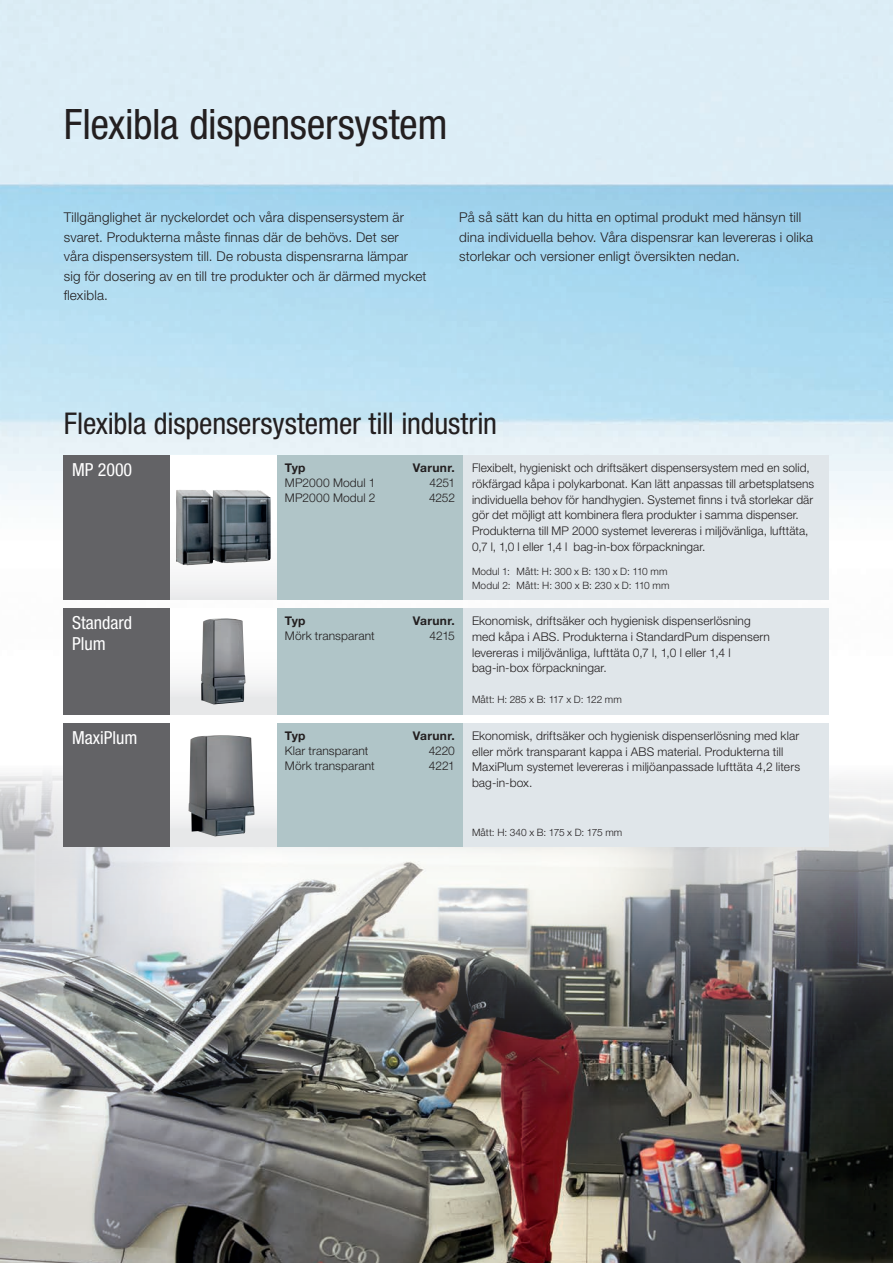
<style>
.page{position:relative;width:893px;height:1263px;background:#fff}
.page>*{position:absolute;margin:0;border:0;box-sizing:border-box;transform-origin:0 0}
.t1{font:condensed 42px "Helvetica Neue LT Std";letter-spacing:-.01em;color:#231f20}
.t2{font:condensed 30px "Helvetica Neue LT Std";letter-spacing:-.005em;color:#231f20}
.t3{font:condensed 18px/21px "Helvetica Neue LT Std";color:#fff}
.t4{font:300 13.5px/19.5px "Helvetica Neue LT Std";letter-spacing:.015em;color:#231f20}
.t5{font:300 12px/15.8px "Helvetica Neue LT Std";letter-spacing:.005em;color:#231f20}
.t6{font:700 12px "Helvetica Neue LT Std";letter-spacing:.03em;color:#231f20}
.t7{font:300 10.2px/13.5px "Helvetica Neue LT Std";letter-spacing:.01em;color:#231f20}
</style>
<div class="page">
<img style="left:0;top:765px;width:893px;height:498px">
<img style="left:0;top:0;width:893px;height:692px">
<div style="left:64px;top:455px;width:106px;height:145px;background:#636366"></div>
<div style="left:64px;top:608px;width:106px;height:106px;background:#636366"></div>
<div style="left:64px;top:723px;width:106px;height:123px;background:#636366"></div>
<div style="left:276px;top:455px;width:187px;height:145px;background:#b0c5c8"></div>
<div style="left:276px;top:608px;width:187px;height:106px;background:#b0c5c8"></div>
<div style="left:276px;top:723px;width:187px;height:123px;background:#b0c5c8"></div>
<div style="left:463px;top:455px;width:366px;height:145px;background:#e0e6ea"></div>
<div style="left:463px;top:608px;width:366px;height:106px;background:#e0e6ea"></div>
<div style="left:463px;top:723px;width:366px;height:123px;background:#e0e6ea"></div>
<div style="left:170px;top:723px;width:106px;height:123px;background:linear-gradient(to bottom,#fff,#ebeced)"></div>
<img style="left:188px;top:735px;width:67px;height:101px">
<div style="left:170px;top:455px;width:106px;height:145px;background:linear-gradient(to right,#f8f9f9,#f9f9f9)"></div>
<img style="left:176px;top:489px;width:95px;height:76px">
<div style="left:170px;top:608px;width:106px;height:106px;background:linear-gradient(to bottom,#fff,#e9eaeb)"></div>
<img style="left:201px;top:618px;width:45px;height:87px">
<h1 class="t1" style="left:64px;top:100px;width:385px">Flexibla dispensersystem</h1>
<p class="t4" style="left:64px;top:207px;width:364px">Tillgänglighet är nyckelordet och våra dispensersystem är svaret. Produkterna måste finnas där de behövs. Det ser våra dispensersystem till. De robusta dispensrarna lämpar sig för dosering av en till tre produkter och är därmed mycket flexibla.</p>
<p class="t4" style="left:459px;top:207px;width:355px">På så sätt kan du hitta en optimal produkt med hänsyn till dina individuella behov. Våra dispensrar kan levereras i olika storlekar och versioner enligt översikten nedan.</p>
<h2 class="t2" style="left:64px;top:406px;width:435px">Flexibla dispensersystemer till industrin</h2>
<h3 class="t3" style="left:72px;top:459px;width:61px">MP 2000</h3>
<h3 class="t3" style="left:72px;top:612px;width:61px">Standard<br>Plum</h3>
<h3 class="t3" style="left:72px;top:727px;width:67px">MaxiPlum</h3>
<p class="t6" style="left:285px;top:460px;width:22px">Typ</p>
<p class="t6" style="left:413px;top:460px;width:44px">Varunr.</p>
<p class="t5" style="left:285px;top:475px;width:92px">MP2000 Modul 1</p>
<p class="t5" style="left:430px;top:475px;width:27px">4251</p>
<p class="t5" style="left:285px;top:490px;width:92px">MP2000 Modul 2</p>
<p class="t5" style="left:429px;top:490px;width:27px">4252</p>
<p class="t6" style="left:285px;top:613px;width:22px">Typ</p>
<p class="t6" style="left:413px;top:613px;width:44px">Varunr.</p>
<p class="t5" style="left:285px;top:628px;width:91px">Mörk transparant</p>
<p class="t5" style="left:430px;top:628px;width:27px">4215</p>
<p class="t6" style="left:285px;top:728px;width:22px">Typ</p>
<p class="t6" style="left:413px;top:728px;width:44px">Varunr.</p>
<p class="t5" style="left:285px;top:743px;width:85px">Klar transparant</p>
<p class="t5" style="left:429px;top:743px;width:28px">4220</p>
<p class="t5" style="left:285px;top:758px;width:91px">Mörk transparant</p>
<p class="t5" style="left:429px;top:758px;width:28px">4221</p>
<p class="t5" style="left:472px;top:460px;width:344px">Flexibelt, hygieniskt och driftsäkert dispensersystem med en solid, rökfärgad kåpa i polykarbonat. Kan lätt anpassas till arbetsplatsens individuella behov för handhygien. Systemet finns i två storlekar där gör det möjligt att kombinera flera produkter i samma dispenser.<br>Produkterna till MP 2000 systemet levereras i miljövänliga, lufttäta, 0,7 l, 1,0 l eller 1,4 l bag-in-box förpackningar.</p>
<p class="t7" style="left:472px;top:564px;width:199px">Modul 1: Mått: H: 300 x B: 130 x D: 110 mm<br>Modul 2: Mått: H: 300 x B: 230 x D: 110 mm</p>
<p class="t5" style="left:472px;top:613px;width:299px">Ekonomisk, driftsäker och hygienisk dispenserlösning med kåpa i ABS. Produkterna i StandardPum dispensern levereras i miljövänliga, lufttäta 0,7 l, 1,0 l eller 1,4 l bag-in-box förpackningar.</p>
<p class="t7" style="left:472px;top:692px;width:151px">Mått: H: 285 x B: 117 x D: 122 mm</p>
<p class="t5" style="left:472px;top:728px;width:330px">Ekonomisk, driftsäker och hygienisk dispenserlösning med klar eller mörk transparant kappa i ABS material. Produkterna till MaxiPlum systemet levereras i miljöanpassade lufttäta 4,2 liters bag-in-box.</p>
<p class="t7" style="left:472px;top:825px;width:152px">Mått: H: 340 x B: 175 x D: 175 mm</p>
</div>
